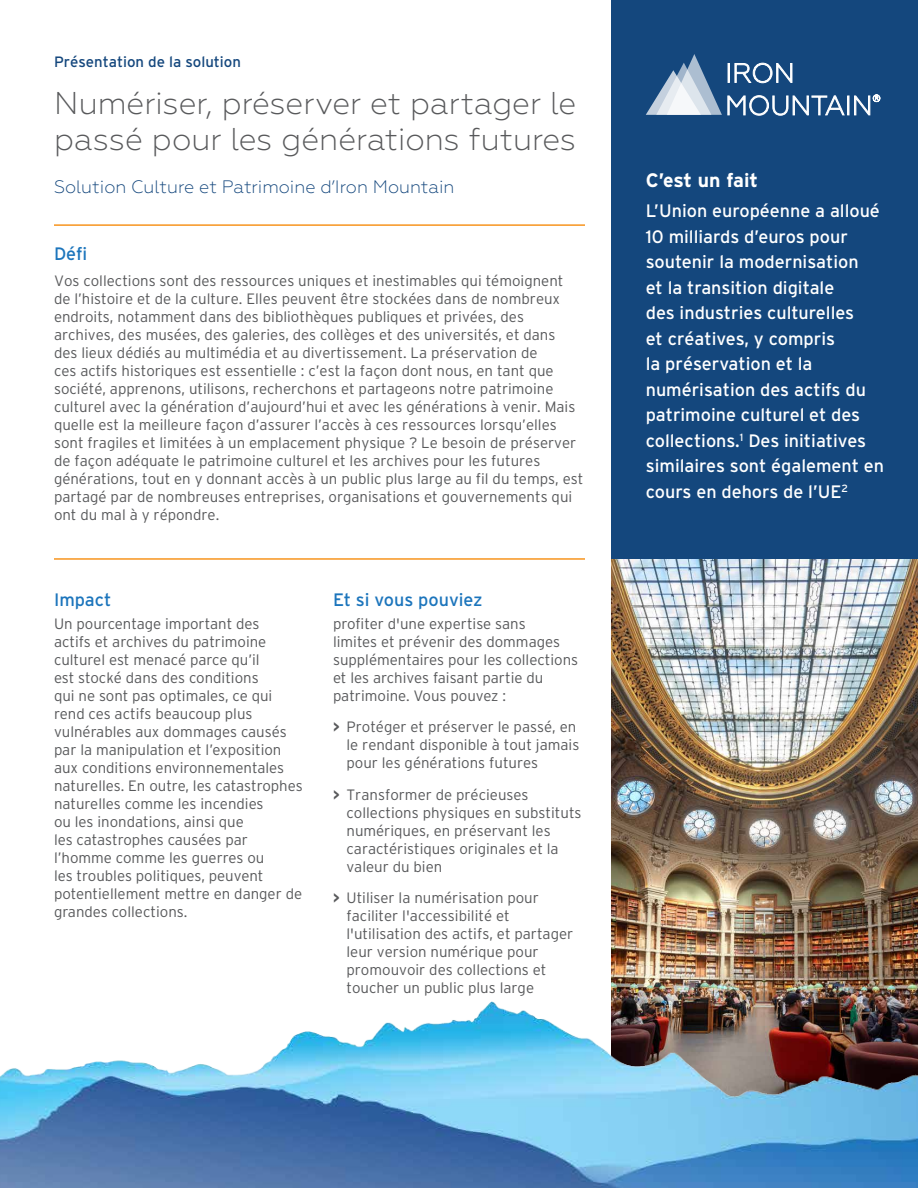
<style>
.page{position:relative;width:918px;height:1188px;background:#fff}
.page>*{position:absolute;margin:0;border:0;box-sizing:border-box;transform-origin:0 0}
.t1{font:300 31.5px/36px "Geometria";color:#58595b}
.t2{font:700 19.5px "Interstate";letter-spacing:-.005em;color:#fff}
.t3{font:18px/25.5px "Interstate";color:#fff}
.t4{font:300 18px "Geometria";color:#14477d}
.t5{font:18px "Interstate";color:#1c75bc}
.t6{font:300 15px/18px "Interstate";color:#58595b}
.t7{font:15px "Interstate";color:#14477d}
.s1{font-weight:700}
</style>
<div class="page">
<div style="left:612px;top:0;width:306px;height:1188px;background:#14477d"></div>
<div style="left:728px;top:63px;width:2px;height:20px;border:1px solid #fff"></div>
<svg style="left:735px;top:63px;width:57px;height:20px"></svg>
<svg style="left:728px;top:95px;width:152px;height:20px"></svg>
<svg style="left:646px;top:54px;width:76px;height:61px"></svg>
<img style="left:611px;top:560px;width:307px;height:442px">
<img style="left:0;top:1002px;width:918px;height:186px">
<hr style="left:54px;top:224px;width:531px;height:2px;background:#f7941e">
<hr style="left:54px;top:558px;width:531px;height:2px;background:#f7941e">
<p class="t7" style="left:54px;top:53px;width:189px">Présentation de la solution</p>
<h1 class="t1" style="left:54px;top:85px;width:524px">Numériser, préserver et partager le passé pour les générations futures</h1>
<p class="t4" style="left:54px;top:176px;width:402px">Solution Culture et Patrimoine d’Iron Mountain</p>
<h2 class="t2" style="left:646px;top:170px;width:114px">C’est un fait</h2>
<p class="t3" style="left:646px;top:198px;width:240px">L’Union européenne a alloué<br>10 milliards d’euros pour soutenir la modernisation<br>et la transition digitale<br>des industries culturelles<br>et créatives, y compris<br>la préservation et la numérisation des actifs du patrimoine culturel et des collections.<sup>1</sup> Des initiatives similaires sont également en cours en dehors de l’UE<sup>2</sup></p>
<p class="t5" style="left:54px;top:242px;width:35px">Défi</p>
<p class="t6" style="left:54px;top:272px;width:531px">Vos collections sont des ressources uniques et inestimables qui témoignent de l’histoire et de la culture. Elles peuvent être stockées dans de nombreux endroits, notamment dans des bibliothèques publiques et privées, des archives, des musées, des galeries, des collèges et des universités, et dans<br>des lieux dédiés au multimédia et au divertissement. La préservation de<br>ces actifs historiques est essentielle : c’est la façon dont nous, en tant que société, apprenons, utilisons, recherchons et partageons notre patrimoine culturel avec la génération d’aujourd’hui et avec les générations à venir. Mais quelle est la meilleure façon d’assurer l’accès à ces ressources lorsqu’elles sont fragiles et limitées à un emplacement physique ? Le besoin de préserver de façon adéquate le patrimoine culturel et les archives pour les futures générations, tout en y donnant accès à un public plus large au fil du temps, est partagé par de nombreuses entreprises, organisations et gouvernements qui ont du mal à y répondre.</p>
<p class="t5" style="left:54px;top:589px;width:59px">Impact</p>
<p class="t6" style="left:54px;top:615px;width:250px">Un pourcentage important des<br>actifs et archives du patrimoine culturel est menacé parce qu’il<br>est stocké dans des conditions<br>qui ne sont pas optimales, ce qui rend ces actifs beaucoup plus vulnérables aux dommages causés par la manipulation et l’exposition aux conditions environnementales naturelles. En outre, les catastrophes naturelles comme les incendies<br>ou les inondations, ainsi que<br>les catastrophes causées par l’homme comme les guerres ou<br>les troubles politiques, peuvent potentiellement mettre en danger de grandes collections.</p>
<p class="t5" style="left:333px;top:589px;width:151px">Et si vous pouviez</p>
<p class="t6" style="left:333px;top:615px;width:247px">profiter d'une expertise sans<br>limites et prévenir des dommages supplémentaires pour les collections et les archives faisant partie du patrimoine. Vous pouvez :</p>
<p class="t6" style="left:346px;top:718px;width:234px;text-indent:-14px"><span class="s1">&gt;</span> Protéger et préserver le passé, en le rendant disponible à tout jamais pour les générations futures</p>
<p class="t6" style="left:346px;top:786px;width:237px;text-indent:-14px"><span class="s1">&gt;</span> Transformer de précieuses collections physiques en substituts numériques, en préservant les caractéristiques originales et la valeur du bien</p>
<p class="t6" style="left:346px;top:889px;width:228px;text-indent:-14px"><span class="s1">&gt;</span> Utiliser la numérisation pour faciliter l'accessibilité et l'utilisation des actifs, et partager leur version numérique pour promouvoir des collections et toucher un public plus large</p>
</div>
